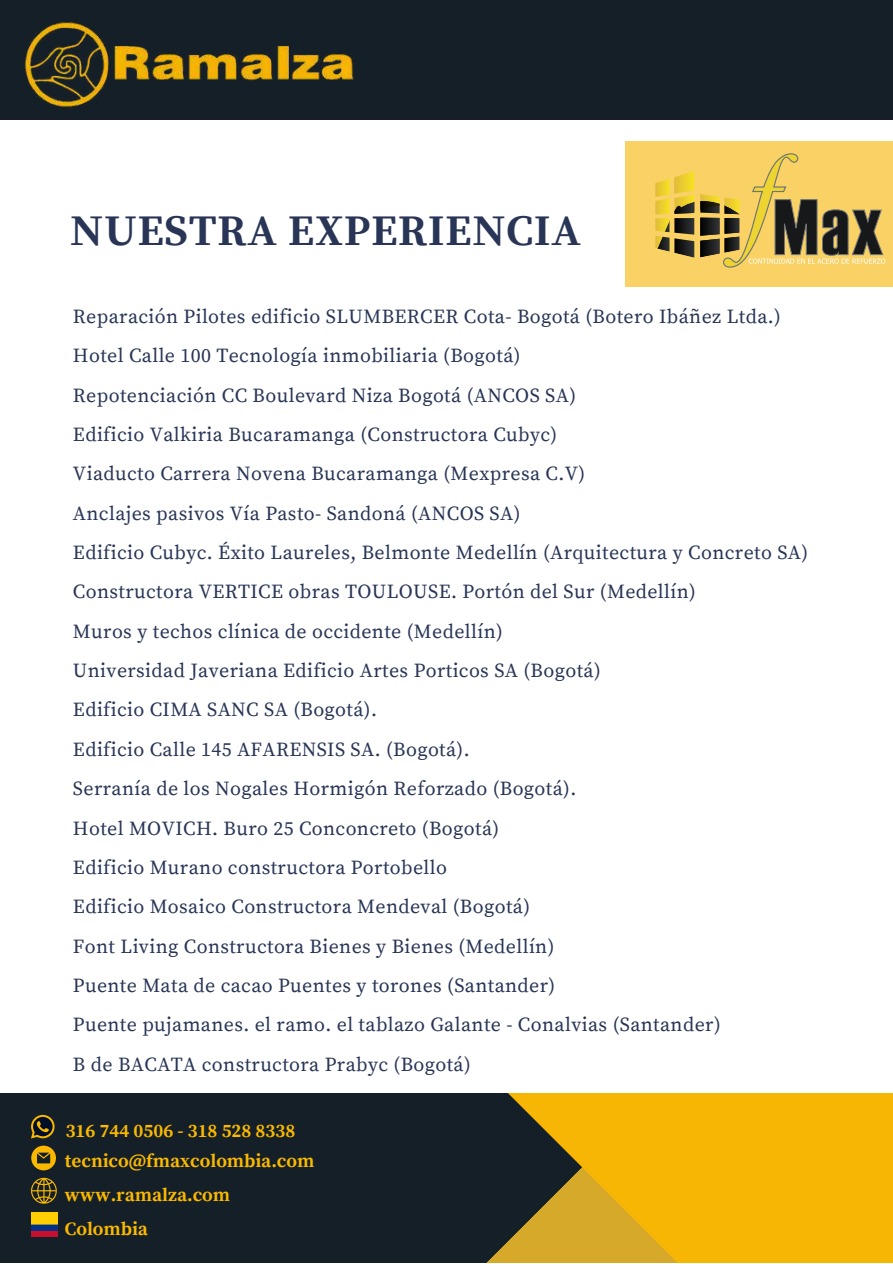
<style>
.page{position:relative;width:893px;height:1264px;background:#fff}
.page>*{position:absolute;margin:0;border:0;box-sizing:border-box;transform-origin:0 0}
.t1{font:700 43.5px "Source Serif Pro";letter-spacing:.02em;color:#283556}
.t2{font:19.8px/39.3px "Source Serif Pro";letter-spacing:.02em;color:#283556}
.t3{font:700 18.75px/30.6px "Source Serif Pro";color:#fab900}
</style>
<div class="page">
<div style="left:0;top:0;width:892px;height:1262px;background:#151f28"></div>
<svg style="left:474px;top:1092px;width:418px;height:170px;fill:#f7b504"></svg>
<div style="left:0;top:120px;width:892px;height:972px;background:#fff"></div>
<img style="left:24px;top:22px;width:330px;height:85px">
<div style="left:625px;top:141px;width:267px;height:145px;background:#fad164"></div>
<svg style="left:655px;top:171px;width:39px;height:87px"></svg>
<svg style="left:700px;top:153px;width:185px;height:115px"></svg>
<svg style="left:31px;top:1145px;width:25px;height:25px"></svg>
<svg style="left:31px;top:1177px;width:26px;height:27px"></svg>
<svg style="left:31px;top:1114px;width:24px;height:24px"></svg>
<img style="left:31px;top:1212px;width:26px;height:24px">
<h1 class="t1" style="left:70px;top:205px;width:512px">NUESTRA EXPERIENCIA</h1>
<p class="t2" style="left:73px;top:297px;width:736px">Reparación Pilotes edificio SLUMBERCER Cota- Bogotá (Botero Ibáñez Ltda.)<br>Hotel Calle 100 Tecnología inmobiliaria (Bogotá)<br>Repotenciación CC Boulevard Niza Bogotá (ANCOS SA)<br>Edificio Valkiria Bucaramanga (Constructora Cubyc)<br>Viaducto Carrera Novena Bucaramanga (Mexpresa C.V)<br>Anclajes pasivos Vía Pasto- Sandoná (ANCOS SA)<br>Edificio Cubyc. Éxito Laureles, Belmonte Medellín (Arquitectura y Concreto SA)<br>Constructora VERTICE obras TOULOUSE. Portón del Sur (Medellín)<br>Muros y techos clínica de occidente (Medellín)<br>Universidad Javeriana Edificio Artes Porticos SA (Bogotá)<br>Edificio CIMA SANC SA (Bogotá).<br>Edificio Calle 145 AFARENSIS SA. (Bogotá).<br>Serranía de los Nogales Hormigón Reforzado (Bogotá).<br>Hotel MOVICH. Buro 25 Conconcreto (Bogotá)<br>Edificio Murano constructora Portobello<br>Edificio Mosaico Constructora Mendeval (Bogotá)<br>Font Living Constructora Bienes y Bienes (Medellín)<br>Puente Mata de cacao Puentes y torones (Santander)<br>Puente pujamanes. el ramo. el tablazo Galante - Conalvias (Santander)<br>B de BACATA constructora Prabyc (Bogotá)</p>
<p class="t3" style="left:65px;top:1115px;width:251px">316 744 0506 - 318 528 8338 tecnico@fmaxcolombia.com</p>
<p class="t3" style="left:65px;top:1179px;width:167px;line-height:33.3px">www.ramalza.com<br>Colombia</p>
</div>
